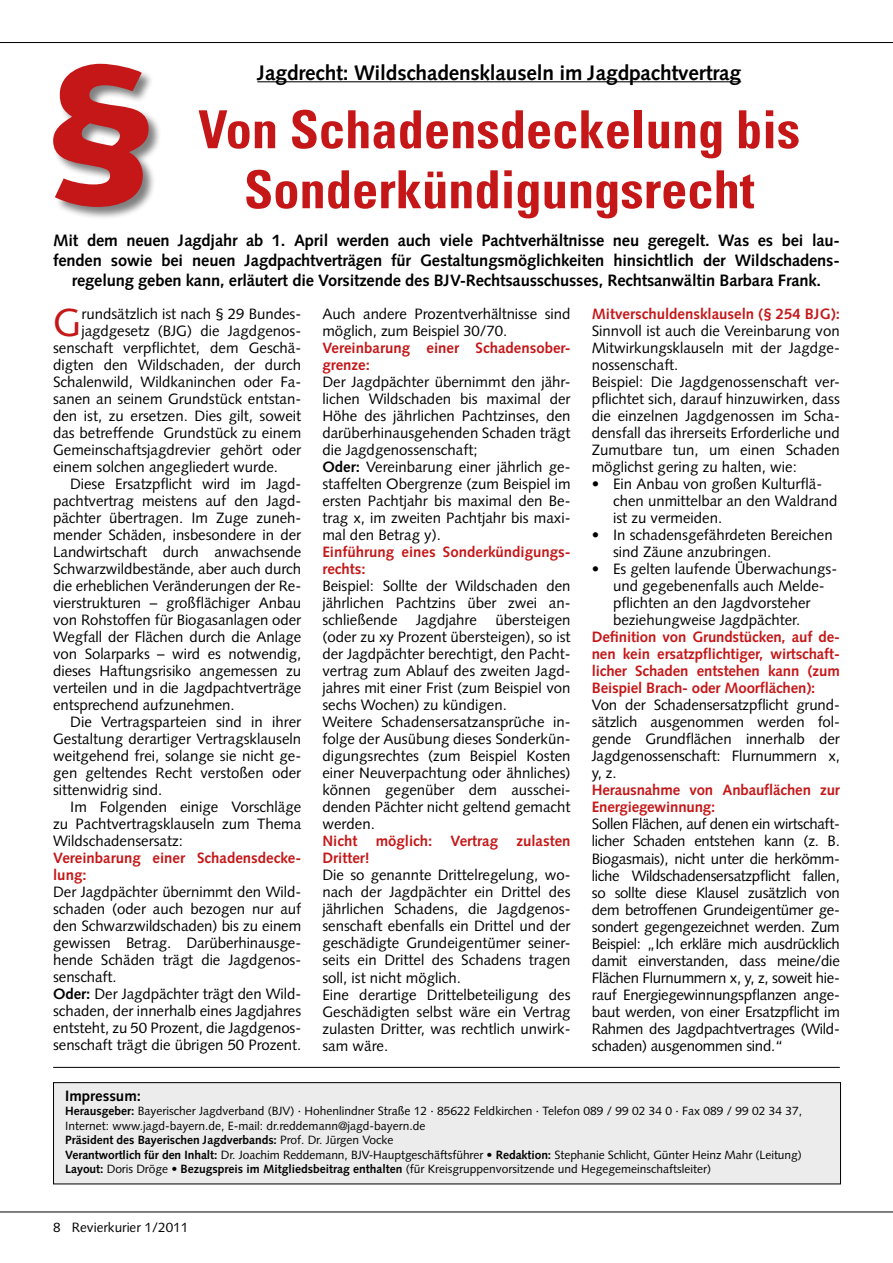
<style>
.page{position:relative;width:893px;height:1263px;background:#fff}
.page>*{position:absolute;margin:0;border:0;box-sizing:border-box;transform-origin:0 0}
.t1{font:700 condensed 52.5px/60px "Univers";color:#c51718;text-align:center}
.t2{font:39.15px "Syntax";color:#c51718}
.t3{font:700 21px "Syntax";letter-spacing:-.01em;color:#000}
.t4{font:700 16.5px/19.8px "Syntax";letter-spacing:-.01em;color:#000;text-align:center}
.t5{font:15px/17px "Syntax";color:#000}
.t6{font:700 15px/17px "Syntax";color:#c51718}
.t7{font:700 15px "Syntax";color:#000}
.t8{font:13.5px "Syntax";color:#000}
.t9{font:12px/14.4px "Syntax";color:#000}
.s1{font-weight:700}
</style>
<div class="page">
<hr style="left:0;top:1211px;width:893px;height:1px;background:#000">
<hr style="left:0;top:42px;width:893px;height:1px;background:#000">
<div style="left:54px;top:1083px;width:786px;height:101px;background:#ececed"></div>
<div style="left:53px;top:1082px;width:788px;height:102px;border:1px solid #000"></div>
<hr style="left:53px;top:1067px;width:787px;height:1px;background:#000">
<hr style="left:257px;top:81px;width:484px;height:1px;background:#000">
<div style="left:52px;top:63px;width:109px;height:157px;background:#000;opacity:.5"></div>
<svg style="left:53px;top:64px;width:96px;height:143px"></svg>
<h3 class="t3" style="left:257px;top:60px;width:485px">Jagdrecht: Wildschadensklauseln im Jagdpachtvertrag</h3>
<h1 class="t1" style="left:198px;top:99px;width:603px">Von Schadensdeckelung bis<br>Sonderkündigungsrecht</h1>
<p class="t4" style="left:53px;top:231px;width:788px">Mit dem neuen Jagdjahr ab 1. April werden auch viele Pachtverhältnisse neu geregelt. Was es bei lau&shy;fenden sowie bei neuen Jagdpachtverträgen für Gestaltungsmöglichkeiten hinsichtlich der Wildschadens&shy;regelung geben kann, erläutert die Vorsitzende des BJV-Rechtsausschusses, Rechtsanwältin Barbara Frank.</p>
<h2 class="t2" style="left:53px;top:299px;width:30px">G</h2>
<p class="t5" style="left:81px;top:305px;width:221px">rundsätzlich ist nach § 29 Bundes-</p>
<p class="t5" style="left:322px;top:305px;width:250px">Auch andere Prozentverhältnisse sind möglich, zum Beispiel 30/70.</p>
<p class="t6" style="left:322px;top:339px;width:250px">Vereinbarung einer Schadensober&shy;grenze:</p>
<p class="t5" style="left:322px;top:373px;width:250px">Der Jagdpächter übernimmt den jähr&shy;lichen Wildschaden bis maximal der Höhe des jährlichen Pachtzinses, den darüberhinausgehenden Schaden trägt die Jagdgenossenschaft;<br><span class="s1">Oder:</span> Vereinbarung einer jährlich ge&shy;staffelten Obergrenze (zum Beispiel im ersten Pachtjahr bis maximal den Be&shy;trag x, im zweiten Pachtjahr bis maxi&shy;mal den Betrag y).</p>
<p class="t6" style="left:322px;top:544px;width:250px">Einführung eines Sonderkündigungs&shy;rechts:</p>
<p class="t5" style="left:322px;top:578px;width:250px">Beispiel: Sollte der Wildschaden den jährlichen Pachtzins über zwei an&shy;schließende Jagdjahre übersteigen (oder zu xy Prozent übersteigen), so ist der Jagdpächter berechtigt, den Pacht&shy;vertrag zum Ablauf des zweiten Jagd&shy;jahres mit einer Frist (zum Beispiel von sechs Wochen) zu kündigen.<br>Weitere Schadensersatzansprüche in&shy;folge der Ausübung dieses Sonderkün&shy;digungsrechtes (zum Beispiel Kosten einer Neuverpachtung oder ähnliches) können gegenüber dem ausschei&shy;denden Pächter nicht geltend gemacht werden.</p>
<p class="t6" style="left:322px;top:833px;width:250px">Nicht möglich: Vertrag zulasten<br>Dritter!</p>
<p class="t5" style="left:322px;top:867px;width:250px">Die so genannte Drittelregelung, wo&shy;nach der Jagdpächter ein Drittel des jährlichen Schadens, die Jagdgenos&shy;senschaft ebenfalls ein Drittel und der geschädigte Grundeigentümer seiner&shy;seits ein Drittel des Schadens tragen soll, ist nicht möglich.<br>Eine derartige Drittelbeteiligung des Geschädigten selbst wäre ein Vertrag zulasten Dritter, was rechtlich unwirk&shy;sam wäre.</p>
<p class="t6" style="left:592px;top:306px;width:250px">Mitverschuldensklauseln (§ 254 BJG):</p>
<p class="t5" style="left:592px;top:322px;width:250px">Sinnvoll ist auch die Vereinbarung von Mitwirkungsklauseln mit der Jagdge&shy;nossenschaft.<br>Beispiel: Die Jagdgenossenschaft ver&shy;pflichtet sich, darauf hinzuwirken, dass die einzelnen Jagdgenossen im Scha&shy;densfall das ihrerseits Erforderliche und Zumutbare tun, um einen Schaden möglichst gering zu halten, wie:</p>
<p class="t5" style="left:613px;top:476px;width:226px;text-indent:-21px">• Ein Anbau von großen Kulturflä&shy;chen unmittelbar an den Waldrand ist zu vermeiden.</p>
<p class="t5" style="left:613px;top:527px;width:221px;text-indent:-21px">• In schadensgefährdeten Bereichen sind Zäune anzubringen.</p>
<p class="t5" style="left:613px;top:561px;width:226px;text-indent:-21px">• Es gelten laufende Überwachungs&shy;und gegebenenfalls auch Melde&shy;pflichten an den Jagdvorsteher beziehungweise Jagdpächter.</p>
<p class="t6" style="left:592px;top:629px;width:250px;text-align:justify">Definition von Grundstücken, auf de&shy;nen kein ersatzpflichtiger, wirtschaft&shy;licher Schaden entstehen kann (zum Beispiel Brach- oder Moorflächen):</p>
<p class="t5" style="left:592px;top:697px;width:250px;text-align:justify">Von der Schadensersatzpflicht grund&shy;sätzlich ausgenommen werden fol&shy;gende Grundflächen innerhalb der Jagdgenossenschaft: Flurnummern x, y, z.</p>
<p class="t6" style="left:592px;top:782px;width:250px">Herausnahme von Anbauflächen zur<br>Energiegewinnung:</p>
<p class="t5" style="left:592px;top:816px;width:250px;text-align:justify">Sollen Flächen, auf denen ein wirtschaft&shy;licher Schaden entstehen kann (z. B.<br>Biogasmais), nicht unter die herkömm&shy;liche Wildschadensersatzpflicht fallen, so sollte diese Klausel zusätzlich von dem betroffenen Grundeigentümer ge&shy;sondert gegengezeichnet werden. Zum Beispiel: „Ich erkläre mich ausdrücklich damit einverstanden, dass meine/die Flächen Flurnummern x, y, z, soweit hie&shy;rauf Energiegewinnungspflanzen ange&shy;baut werden, von einer Ersatzpflicht im Rahmen des Jagdpachtvertrages (Wild&shy;schaden) ausgenommen sind.“</p>
<p class="t5" style="left:81px;top:322px;width:221px">jagdgesetz (BJG) die Jagdgenos-</p>
<p class="t5" style="left:53px;top:339px;width:250px">senschaft verpflichtet, dem Geschä-</p>
<p class="t5" style="left:53px;top:356px;width:250px">digten den Wildschaden, der durch</p>
<p class="t5" style="left:53px;top:373px;width:250px">Schalenwild, Wildkaninchen oder Fa-</p>
<p class="t5" style="left:53px;top:390px;width:250px">sanen an seinem Grundstück entstan-</p>
<p class="t5" style="left:53px;top:407px;width:250px">den ist, zu ersetzen. Dies gilt, soweit</p>
<p class="t5" style="left:53px;top:424px;width:250px">das betreffende Grundstück zu einem</p>
<p class="t5" style="left:53px;top:441px;width:250px">Gemeinschaftsjagdrevier gehört oder</p>
<p class="t5" style="left:53px;top:458px;width:226px">einem solchen angegliedert wurde.</p>
<p class="t5" style="left:70px;top:475px;width:233px">Diese Ersatzpflicht wird im Jagd-</p>
<p class="t5" style="left:53px;top:492px;width:250px">pachtvertrag meistens auf den Jagd-</p>
<p class="t5" style="left:53px;top:509px;width:250px">pächter übertragen. Im Zuge zuneh-</p>
<p class="t5" style="left:53px;top:526px;width:250px">mender Schäden, insbesondere in der</p>
<p class="t5" style="left:53px;top:543px;width:250px">Landwirtschaft durch anwachsende</p>
<p class="t5" style="left:53px;top:560px;width:250px">Schwarzwildbestände, aber auch durch</p>
<p class="t5" style="left:53px;top:577px;width:250px">die erheblichen Veränderungen der Re-</p>
<p class="t5" style="left:53px;top:594px;width:250px">vierstrukturen – großflächiger Anbau</p>
<p class="t5" style="left:53px;top:611px;width:250px">von Rohstoffen für Biogasanlagen oder</p>
<p class="t5" style="left:53px;top:628px;width:250px">Wegfall der Flächen durch die Anlage</p>
<p class="t5" style="left:53px;top:645px;width:250px">von Solarparks – wird es notwendig,</p>
<p class="t5" style="left:53px;top:662px;width:250px">dieses Haftungsrisiko angemessen zu</p>
<p class="t5" style="left:53px;top:680px;width:250px">verteilen und in die Jagdpachtverträge</p>
<p class="t5" style="left:53px;top:697px;width:183px">entsprechend aufzunehmen.</p>
<p class="t5" style="left:70px;top:714px;width:233px">Die Vertragsparteien sind in ihrer</p>
<p class="t5" style="left:53px;top:731px;width:250px">Gestaltung derartiger Vertragsklauseln</p>
<p class="t5" style="left:53px;top:748px;width:250px">weitgehend frei, solange sie nicht ge-</p>
<p class="t5" style="left:53px;top:765px;width:250px">gen geltendes Recht verstoßen oder</p>
<p class="t5" style="left:53px;top:782px;width:111px">sittenwidrig sind.</p>
<p class="t5" style="left:70px;top:799px;width:233px">Im Folgenden einige Vorschläge</p>
<p class="t5" style="left:53px;top:816px;width:250px">zu Pachtvertragsklauseln zum Thema</p>
<p class="t5" style="left:53px;top:833px;width:131px">Wildschadensersatz:</p>
<p class="t6" style="left:53px;top:850px;width:250px">Vereinbarung einer Schadensdecke&shy;lung:</p>
<p class="t5" style="left:53px;top:884px;width:250px">Der Jagdpächter übernimmt den Wild&shy;schaden (oder auch bezogen nur auf den Schwarzwildschaden) bis zu einem gewissen Betrag. Darüberhinausge&shy;hende Schäden trägt die Jagdgenos&shy;senschaft.<br><span class="s1">Oder:</span> Der Jagdpächter trägt den Wild&shy;schaden, der innerhalb eines Jagdjahres entsteht, zu 50 Prozent, die Jagdgenos&shy;senschaft trägt die übrigen 50 Prozent.</p>
<p class="t7" style="left:65px;top:1087px;width:77px">Impressum:</p>
<p class="t9" style="left:65px;top:1104px;width:739px"><span class="s1">Herausgeber:</span> Bayerischer Jagdverband (BJV) · Hohenlindner Straße 12 · 85622 Feldkirchen · Telefon 089 / 99 02 34 0 · Fax 089 / 99 02 34 37, Internet: www.jagd-bayern.de, E-mail: dr.reddemann@jagd-bayern.de<br><span class="s1">Präsident des Bayerischen Jagdverbands:</span> Prof. Dr. Jürgen Vocke<br><span class="s1">Verantwortlich für den Inhalt:</span> Dr. Joachim Reddemann, BJV-Hauptgeschäftsführer • <span class="s1">Redaktion:</span> Stephanie Schlicht, Günter Heinz Mahr (Leitung)<br><span class="s1">Layout:</span> Doris Dröge • <span class="s1">Bezugspreis im Mitgliedsbeitrag enthalten</span> (für Kreisgruppenvorsitzende und Hegegemeinschaftsleiter)</p>
<p class="t8" style="left:53px;top:1219px;width:137px">8 Revierkurier 1/2011</p>
</div>
